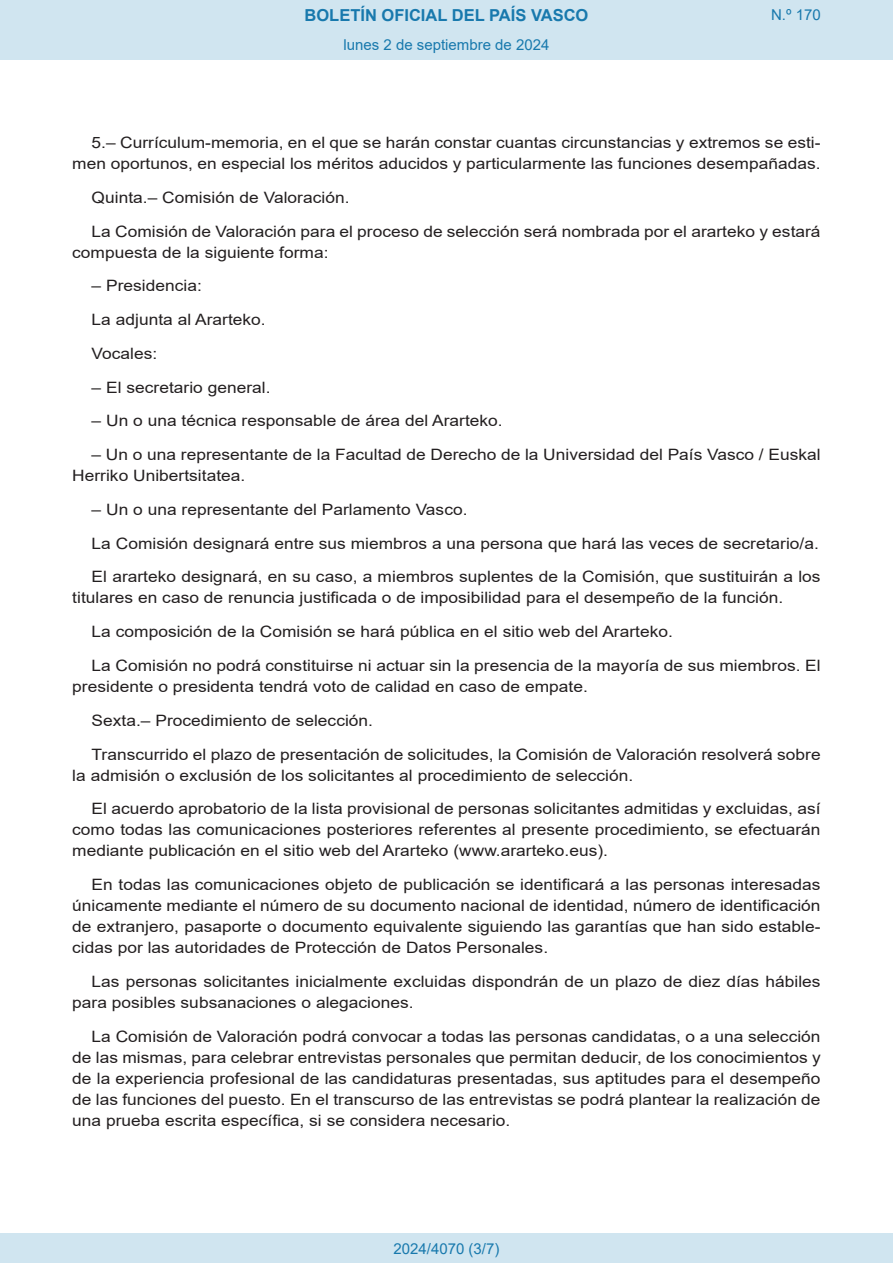
<style>
.page{position:relative;width:893px;height:1263px;background:#fff}
.page>*{position:absolute;margin:0;border:0;box-sizing:border-box;transform-origin:0 0}
.t1{font:700 16.5px "Arial";color:#1879ad}
.BOPVDetalle{font:15.6px/21px "Arial";color:#231f20;scale:1.11 1}
.Paginacion_Centro{font:15px "Arial";color:#1879ad}
</style>
<div class="page">
<div style="left:0;top:0;width:893px;height:60px;background:#d0e5f0"></div>
<div style="left:0;top:1233px;width:893px;height:30px;background:#d0e5f0"></div>
<p class="t1" style="left:305px;top:3px;width:285px">BOLETÍN OFICIAL DEL PAÍS VASCO</p>
<p class="Paginacion_Centro" style="left:343px;top:35px;width:207px">lunes 2 de septiembre de 2024</p>
<p class="Paginacion_Centro" style="left:771px;top:5px;width:51px">N.º 170</p>
<p class="BOPVDetalle" style="left:72px;top:132px;width:676px;text-align:right">5.– Currículum-memoria, en el que se harán constar cuantas circunstancias y extremos se esti&shy;men oportunos, en especial los méritos aducidos y particularmente las funciones desempañadas.</p>
<p class="BOPVDetalle" style="left:92px;top:187px;width:234px">Quinta.– Comisión de Valoración.</p>
<p class="BOPVDetalle" style="left:72px;top:221px;width:676px;text-indent:19px">La Comisión de Valoración para el proceso de selección será nombrada por el ararteko y estará compuesta de la siguiente forma:</p>
<p class="BOPVDetalle" style="left:92px;top:275px;width:101px">– Presidencia:</p>
<p class="BOPVDetalle" style="left:92px;top:309px;width:158px">La adjunta al Ararteko.</p>
<p class="BOPVDetalle" style="left:92px;top:343px;width:61px">Vocales:</p>
<p class="BOPVDetalle" style="left:92px;top:377px;width:163px">– El secretario general.</p>
<p class="BOPVDetalle" style="left:92px;top:410px;width:372px">– Un o una técnica responsable de área del Ararteko.</p>
<p class="BOPVDetalle" style="left:72px;top:444px;width:676px;text-indent:19px">– Un o una representante de la Facultad de Derecho de la Universidad del País Vasco / Euskal<br>Herriko Unibertsitatea.</p>
<p class="BOPVDetalle" style="left:92px;top:499px;width:340px">– Un o una representante del Parlamento Vasco.</p>
<p class="BOPVDetalle" style="left:92px;top:533px;width:657px">La Comisión designará entre sus miembros a una persona que hará las veces de secretario/a.</p>
<p class="BOPVDetalle" style="left:72px;top:566px;width:676px;text-indent:19px">El ararteko designará, en su caso, a miembros suplentes de la Comisión, que sustituirán a los titulares en caso de renuncia justificada o de imposibilidad para el desempeño de la función.</p>
<p class="BOPVDetalle" style="left:92px;top:621px;width:525px">La composición de la Comisión se hará pública en el sitio web del Ararteko.</p>
<p class="BOPVDetalle" style="left:72px;top:655px;width:676px;text-indent:19px">La Comisión no podrá constituirse ni actuar sin la presencia de la mayoría de sus miembros. El presidente o presidenta tendrá voto de calidad en caso de empate.</p>
<p class="BOPVDetalle" style="left:92px;top:710px;width:255px">Sexta.– Procedimiento de selección.</p>
<p class="BOPVDetalle" style="left:72px;top:743px;width:676px;text-indent:19px">Transcurrido el plazo de presentación de solicitudes, la Comisión de Valoración resolverá sobre la admisión o exclusión de los solicitantes al procedimiento de selección.</p>
<p class="BOPVDetalle" style="left:72px;top:798px;width:676px;text-align:justify;text-indent:19px">El acuerdo aprobatorio de la lista provisional de personas solicitantes admitidas y excluidas, así como todas las comunicaciones posteriores referentes al presente procedimiento, se efectuarán mediante publicación en el sitio web del Ararteko (www.ararteko.eus).</p>
<p class="BOPVDetalle" style="left:72px;top:874px;width:676px;text-align:justify;text-indent:19px">En todas las comunicaciones objeto de publicación se identificará a las personas interesadas únicamente mediante el número de su documento nacional de identidad, número de identificación de extranjero, pasaporte o documento equivalente siguiendo las garantías que han sido estable&shy;cidas por las autoridades de Protección de Datos Personales.</p>
<p class="BOPVDetalle" style="left:72px;top:971px;width:676px;text-indent:19px">Las personas solicitantes inicialmente excluidas dispondrán de un plazo de diez días hábiles para posibles subsanaciones o alegaciones.</p>
<p class="BOPVDetalle" style="left:72px;top:1025px;width:676px;text-align:justify;text-indent:19px">La Comisión de Valoración podrá convocar a todas las personas candidatas, o a una selección de las mismas, para celebrar entrevistas personales que permitan deducir, de los conocimientos y de la experiencia profesional de las candidaturas presentadas, sus aptitudes para el desempeño de las funciones del puesto. En el transcurso de las entrevistas se podrá plantear la realización de una prueba escrita específica, si se considera necesario.</p>
<p class="Paginacion_Centro" style="left:393px;top:1238px;width:107px">2024/4070 (3/7)</p>
</div>
